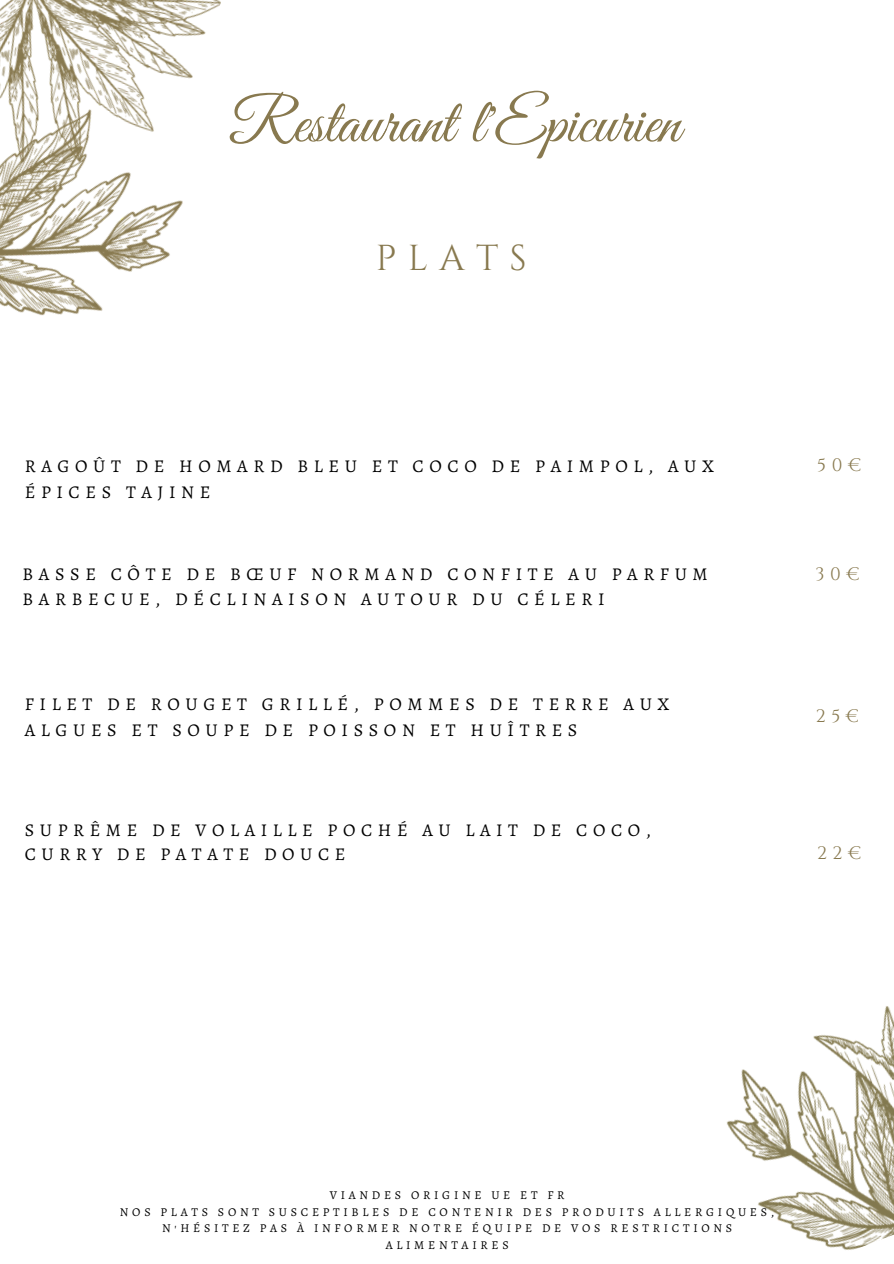
<style>
.page{position:relative;width:894px;height:1264px;background:#fff}
.page>*{position:absolute;margin:0;border:0;box-sizing:border-box;transform-origin:0 0}
.t1{font:63px "Great Vibes";color:#88794f}
.t2{font:36px "Cinzel";letter-spacing:.31em;color:#88794f}
.t3{font:18px/25.2px "Alegreya SC";letter-spacing:.31em;color:#000}
.t4{font:18px "Cinzel";letter-spacing:.31em;color:#88794f}
.t5{font:12px/16.5px "Alegreya SC";letter-spacing:.31em;color:#000;text-align:center}
</style>
<div class="page">
<img style="left:726px;top:1006px;width:167px;height:244px">
<img style="left:0;top:0;width:221px;height:316px">
<h1 class="t1" style="left:228px;top:88px;width:453px">Restaurant l'Epicurien</h1>
<h2 class="t2" style="left:376px;top:235px;width:152px">PLATS</h2>
<p class="t3" style="left:25px;top:453px;width:690px">RAGOÛT DE HOMARD BLEU ET COCO DE PAIMPOL, AUX<br>ÉPICES TAJINE</p>
<p class="t3" style="left:23px;top:561px;width:686px">BASSE CÔTE DE BŒUF NORMAND CONFITE AU PARFUM<br>BARBECUE, DÉCLINAISON AUTOUR DU CÉLERI</p>
<p class="t3" style="left:25px;top:691px;width:646px">FILET DE ROUGET GRILLÉ, POMMES DE TERRE AUX<br>ALGUES ET SOUPE DE POISSON ET HUÎTRES</p>
<p class="t3" style="left:25px;top:817px;width:627px;line-height:24.6px">SUPRÊME DE VOLAILLE POCHÉ AU LAIT DE COCO,<br>CURRY DE PATATE DOUCE</p>
<p class="t4" style="left:817px;top:454px;width:46px">50€</p>
<p class="t4" style="left:815px;top:563px;width:46px">30€</p>
<p class="t4" style="left:815px;top:704px;width:45px">25€</p>
<p class="t4" style="left:816px;top:841px;width:46px">22€</p>
<p class="t5" style="left:120px;top:1187px;width:655px">VIANDES ORIGINE UE ET FR<br>NOS PLATS SONT SUSCEPTIBLES DE CONTENIR DES PRODUITS ALLERGIQUES, N'HÉSITEZ PAS À INFORMER NOTRE ÉQUIPE DE VOS RESTRICTIONS ALIMENTAIRES</p>
</div>
